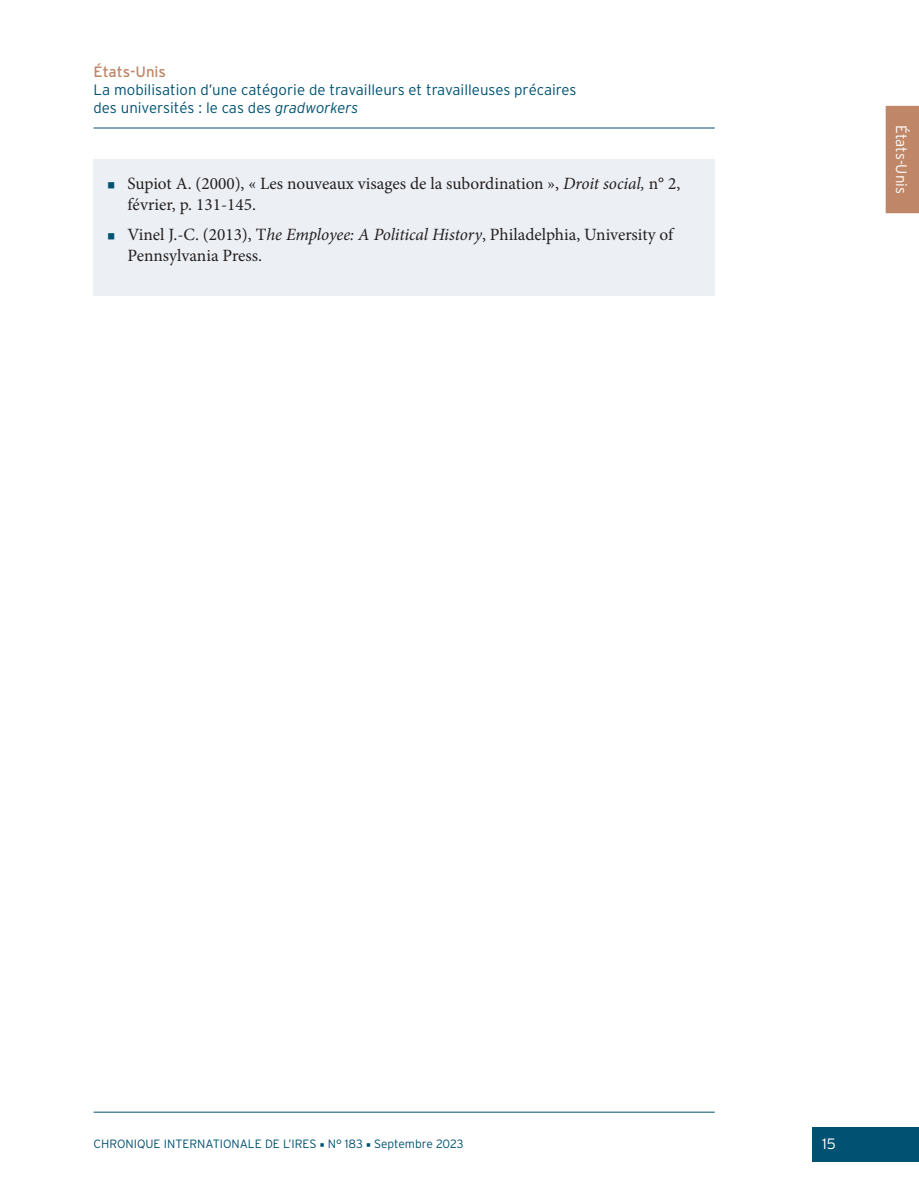
<style>
.page{position:relative;width:919px;height:1187px;background:#fff}
.page>*{position:absolute;margin:0;border:0;box-sizing:border-box;transform-origin:0 0}
.REFBIBLIO{font:17.25px/21px "Minion Pro";color:#231f20}
.t1{font:300 15px/18px "Interstate";color:#015272}
.t2{font:300 15px "Interstate";color:#fff}
.t3{font:15px "Interstate";color:#bf8667}
.t4{font:300 12px "Interstate";color:#015272}
.s1{font-style:italic}
.s2{color:#015272}
.s3{font-family:"Minion Pro";font-weight:400}
</style>
<div class="page">
<div style="left:812px;top:1127px;width:106px;height:34px;background:#015272"></div>
<hr style="left:94px;top:128px;width:620px;height:1px;background:#015272">
<hr style="left:94px;top:1111px;width:620px;height:1px;background:#015272">
<div style="left:885px;top:105px;width:33px;height:109px;background:#bf8667"></div>
<div style="left:94px;top:159px;width:620px;height:137px;background:#ecf0f4"></div>
<p class="t3" style="left:94px;top:63px;width:74px">États-Unis</p>
<p class="t1" style="left:94px;top:80px;width:484px">La mobilisation d’une catégorie de travailleurs et travailleuses précaires des universités : le cas des <span class="s1">gradworkers</span></p>
<p class="REFBIBLIO" style="left:128px;top:173px;width:554px;text-indent:-21px"><span class="s2">▪</span> Supiot A. (2000), « Les nouveaux visages de la subordination », <span class="s1">Droit social,</span> n° 2, février, p. 131-145.</p>
<p class="REFBIBLIO" style="left:128px;top:224px;width:547px;text-indent:-21px"><span class="s2">▪</span> Vinel J.-C. (2013), T<span class="s1">he Employee: A Political History</span>, Philadelphia, University of<br>Pennsylvania Press.</p>
<p class="t2" style="left:909px;top:125px;width:70px;rotate:90deg">États-Unis</p>
<p class="t4" style="left:94px;top:1137px;width:371px">CHRONIQUE INTERNATIONALE DE L’IRES <span class="s3">■</span> N° 183 <span class="s3">■</span> Septembre 2023</p>
<p class="t2" style="left:822px;top:1135px;width:15px">15</p>
</div>
